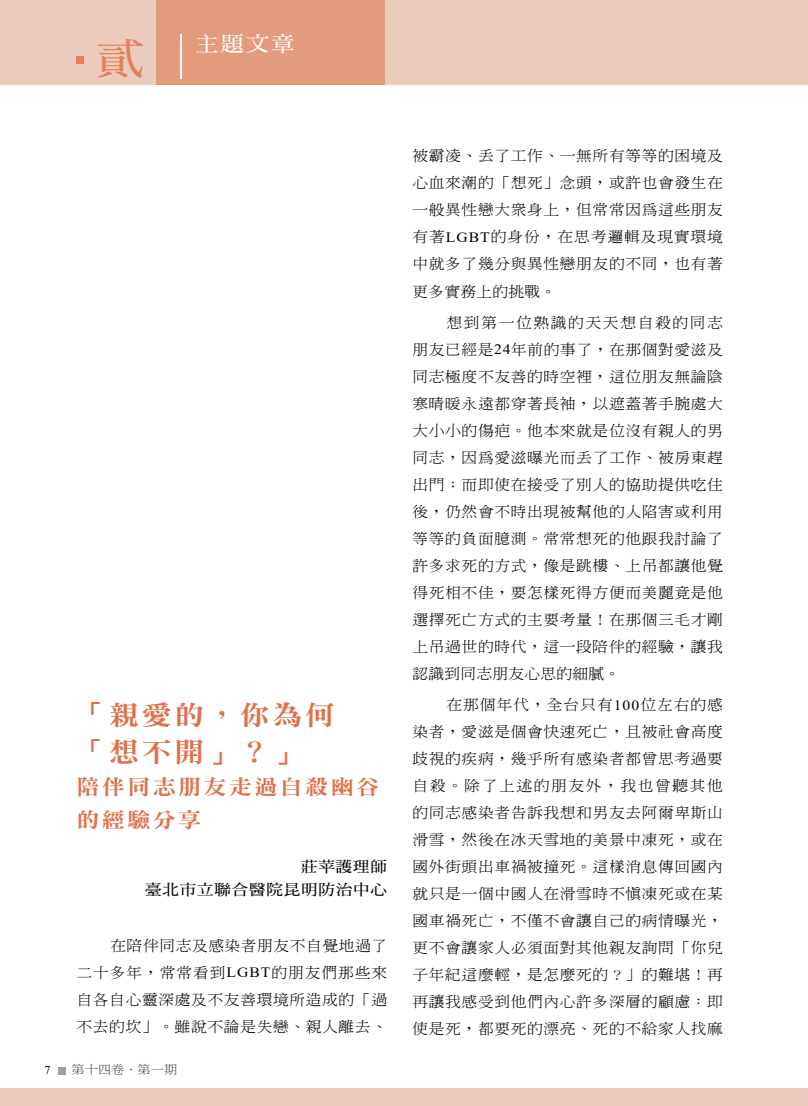
<style>
.page{position:relative;width:808px;height:1106px;background:#fff}
.page>*{position:absolute;margin:0;border:0;box-sizing:border-box;transform-origin:0 0}
.t1{font:42px "DF Ming Bd HK BF";color:#e2805b;scale:1.15 1}
.t2{font:27px/37.5px "DFN Ming W9 WIN BF";letter-spacing:.1em;color:#df714b;scale:1.1 1}
.t3{font:21px/33px "DFN Ming W9 WIN BF";letter-spacing:.1em;color:#df714b;scale:1.1 1}
.t4{font:21px "DF Ming Bd HK BF";color:#fff;scale:1.1 1}
.t5{font:15px/22.5px "DF Ming Bd HK BF";letter-spacing:.05em;color:#000;text-align:right;scale:1.1 1}
.t6{font:300 14.25px/27px "Inn Ming";letter-spacing:.045em;color:#000;text-align:justify;scale:1.1 1}
.t7{font:12px "DF Ming Lt HKSCS U";color:#3e3a39;scale:1.1 1}
.t8{font:12px "Times New Roman";color:#000}
.s1{font-family:"Times New Roman";font-weight:400}
.s2{font-family:"Adobe Ming Std";font-weight:300}
</style>
<div class="page">
<div style="left:0;top:0;width:808px;height:85px;background:#ebccbc"></div>
<div style="left:0;top:1088px;width:808px;height:18px;background:#ebccbc"></div>
<div style="left:157px;top:0;width:228px;height:85px;background:#e49b7b"></div>
<hr style="left:181px;top:34px;width:1px;height:45px;background:#fff">
<div style="left:77px;top:56px;width:7px;height:7px;background:#e2805b"></div>
<div style="left:59px;top:1067px;width:7px;height:7px;background:#9fa0a0"></div>
<h1 class="t1" style="left:96px;top:38px;width:43px">貳</h1>
<h3 class="t4" style="left:195px;top:34px;width:92px">主題文章</h3>
<h2 class="t2" style="left:77px;top:695px;width:236px">「親愛的，你為何「想不開」？」</h2>
<h3 class="t3" style="left:77px;top:770px;width:277px">陪伴同志朋友走過自殺幽谷的經驗分享</h3>
<p class="t5" style="left:145px;top:855px;width:221px">莊苹護理師<br>臺北市立聯合醫院昆明防治中心</p>
<p class="t6" style="left:77px;top:931px;width:284px;text-indent:34px">在陪伴同志及感染者朋友不自覺地過了二十多年，常常看到<span class="s1">LGBT</span>的朋友們那些來自各自心靈深處及不友善環境所造成的「過不去的坎」。雖說不論是失戀、親人離去、</p>
<p class="t8" style="left:44px;top:1061px;width:8px">7</p>
<p class="t7" style="left:72px;top:1063px;width:98px">第十<span class="s2">四</span>卷．第<span class="s2">一</span>期</p>
<p class="t6" style="left:412px;top:142px;width:284px">被霸凌、丟了工作、一無所有等等的困境及心血來潮的「想死」念頭，或許也會發生在一般異性戀大眾身上，但常常因為這些朋友有著<span class="s1">LGBT</span>的身份，在思考邏輯及現實環境中就多了幾分與異性戀朋友的不同，也有著更多實務上的挑戰。</p>
<p class="t6" style="left:412px;top:309px;width:284px;text-indent:34px">想到第一位熟識的天天想自殺的同志朋友已經是<span class="s1">24</span>年前的事了，在那個對愛滋及同志極度不友善的時空裡，這位朋友無論陰寒晴暖永遠都穿著長袖，以遮蓋著手腕處大大小小的傷疤。他本來就是位沒有親人的男同志，因為愛滋曝光而丟了工作、被房東趕出門；而即使在接受了別人的協助提供吃住後，仍然會不時出現被幫他的人陷害或利用等等的負面臆測。常常想死的他跟我討論了許多求死的方式，像是跳樓、上吊都讓他覺得死相不佳，要怎樣死得方便而美麗竟是他選擇死亡方式的主要考量！在那個三毛才剛上吊過世的時代，這一段陪伴的經驗，讓我認識到同志朋友心思的細膩。</p>
<p class="t6" style="left:412px;top:691px;width:284px;text-indent:34px">在那個年代，全台只有<span class="s1">100</span>位左右的感染者，愛滋是個會快速死亡，且被社會高度歧視的疾病，幾乎所有感染者都曾思考過要自殺。除了上述的朋友外，我也曾聽其他的同志感染者告訴我想和男友去阿爾卑斯山滑雪，然後在冰天雪地的美景中凍死，或在國外街頭出車禍被撞死。這樣消息傳回國內就只是一個中國人在滑雪時不慎凍死或在某國車禍死亡，不僅不會讓自己的病情曝光，更不會讓家人必須面對其他親友詢問「你兒子年紀這麼輕，是怎麼死的？」的難堪！再再讓我感受到他們內心許多深層的顧慮：即使是死，都要死的漂亮、死的不給家人找麻</p>
</div>
